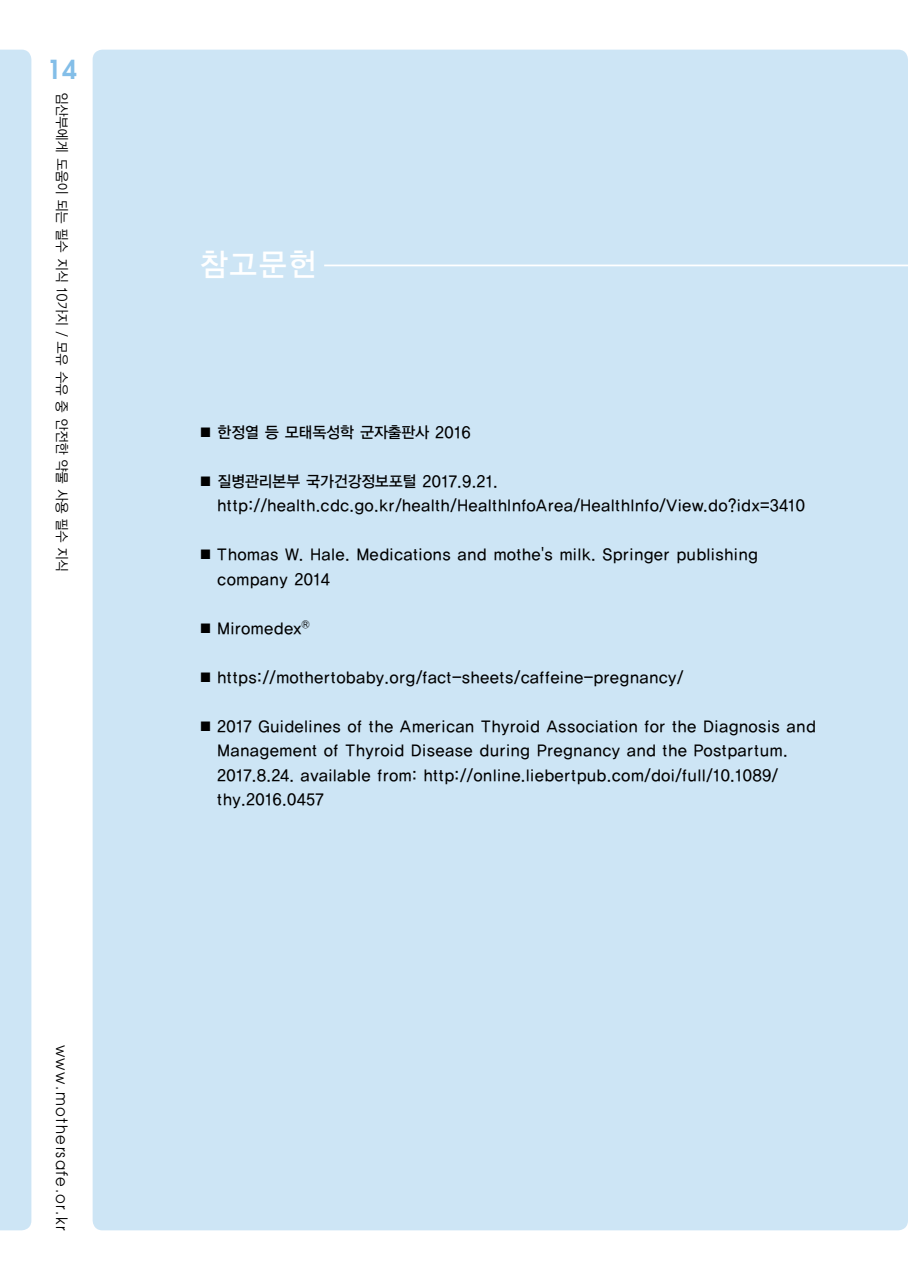
<style>
.page{position:relative;width:908px;height:1280px;background:#fff}
.page>*{position:absolute;margin:0;border:0;box-sizing:border-box;transform-origin:0 0}
.t1{font:31.5px "YGO13";color:#fff;scale:.94 1}
.t2{font:600 26.25px "Avant Garde";color:#83bee8}
.t3{font:15.75px/24.5px "YGO13";letter-spacing:-.08em;color:#000;scale:.95 1}
.t4{font:15.75px "Avant Garde";letter-spacing:.1em;color:#000;scale:.94 1}
.t5{font:14px "YGO12";letter-spacing:-.08em;color:#000;scale:.93 1}
</style>
<div class="page">
<div style="left:93px;top:50px;width:815px;height:1180px;background:#cde5f5;border-radius:10px"></div>
<div style="left:0;top:50px;width:31px;height:1180px;background:#cde5f5"></div>
<hr style="left:324px;top:265px;width:584px;height:1px;background:#fff">
<h2 class="t2" style="left:47px;top:52px;width:31px">14</h2>
<p class="t5" style="left:70px;top:92px;width:518px;rotate:90deg">임산부에게 도움이 되는 필수 지식 10가지 / 모유 수유 중 안전한 약물 사용 필수 지식</p>
<p class="t4" style="left:71px;top:1044px;width:199px;rotate:90deg">www.mothersafe.or.kr</p>
<h1 class="t1" style="left:199px;top:247px;width:127px">참고문헌</h1>
<p class="t3" style="left:198px;top:420px;width:290px">■ 한정열 등 모태독성학 군자출판사 2016</p>
<p class="t3" style="left:217px;top:469px;width:622px;text-indent:-19px">■ 질병관리본부 국가건강정보포털 2017.9.21. http://health.cdc.go.kr/health/HealthInfoArea/HealthInfo/View.do?idx=3410</p>
<p class="t3" style="left:217px;top:542px;width:572px;text-indent:-19px">■ Thomas W. Hale. Medications and mothe's milk. Springer publishing company 2014</p>
<p class="t3" style="left:198px;top:616px;width:119px">■ Miromedex<sup>Ⓡ</sup></p>
<p class="t3" style="left:198px;top:665px;width:513px">■ https://mothertobaby.org/fact-sheets/caffeine-pregnancy/</p>
<p class="t3" style="left:217px;top:714px;width:633px;text-indent:-19px">■ 2017 Guidelines of the American Thyroid Association for the Diagnosis and Management of Thyroid Disease during Pregnancy and the Postpartum.<br>2017.8.24. available from: http://online.liebertpub.com/doi/full/10.1089/ thy.2016.0457</p>
</div>
